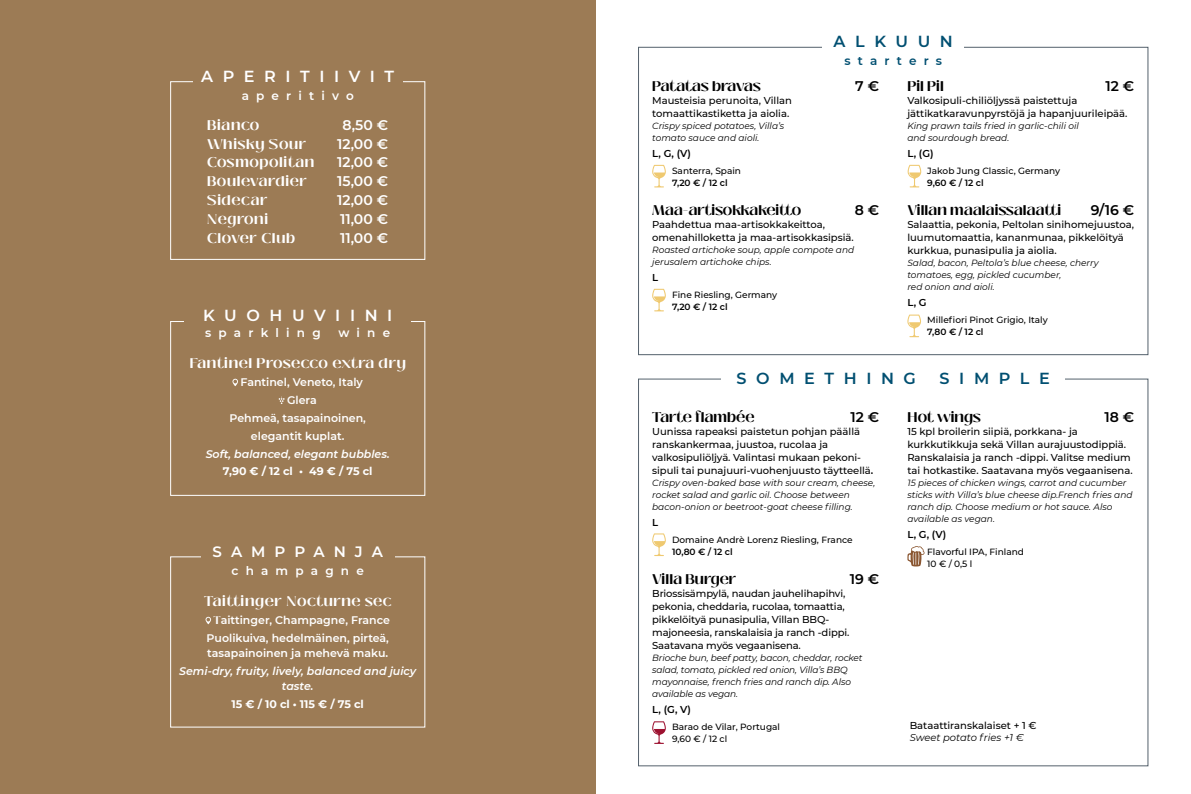
<style>
.page{position:relative;width:1191px;height:794px;background:#fff}
.page>*{position:absolute;margin:0;border:0;box-sizing:border-box;transform-origin:0 0}
.t1{font:600 16px "Montserrat";letter-spacing:.6em;color:#fff}
.t2{font:600 16px "Montserrat";letter-spacing:.6em;color:#004f71}
.t3{font:600 15px "Montserrat";letter-spacing:.6em;color:#fff}
.t4{font:700 14px "Black Mango";letter-spacing:.04em;color:#fff}
.t5{font:700 14px "Black Mango";letter-spacing:-.005em;color:#000}
.t6{font:600 14px "Montserrat";color:#fff}
.t7{font:600 14px "Montserrat";color:#000}
.t8{font:600 12px "Montserrat";letter-spacing:.6em;color:#fff}
.t9{font:600 12px "Montserrat";letter-spacing:.6em;color:#004f71}
.t10{font:600 11px/17.8px "Montserrat";color:#fff;text-align:right}
.t11{font:italic 600 11px/15px "Montserrat";color:#fff;text-align:center}
.t12{font:700 11px "Montserrat";letter-spacing:-.005em;color:#fff}
.t13{font:500 10px/13px "Montserrat";color:#000}
.t14{font:600 10px "Montserrat";color:#000}
.t15{font:italic 10px "Montserrat";color:#000}
.t16{font:italic 9px/12px "Montserrat";color:#000}
.t17{font:500 9px/12px "Montserrat";color:#000}
.t18{font:600 9px "Montserrat";color:#000}
.s1{font-family:"Black Mango";font-weight:700}
.s2{font-weight:600}
</style>
<div class="page">
<hr style="left:595px;top:0;width:1px;height:794px;background:#000">
<div style="left:0;top:0;width:595px;height:794px;background:#9c7b55"></div>
<div style="left:170px;top:321px;width:255px;height:175px;border:1px solid #fff"></div>
<div style="left:184px;top:292px;width:227px;height:48px;background:#9c7b55"></div>
<div style="left:170px;top:81px;width:255px;height:179px;border:1px solid #fff"></div>
<div style="left:193px;top:72px;width:210px;height:49px;background:#9c7b55"></div>
<svg style="left:205px;top:617px;width:6px;height:7px"></svg>
<svg style="left:232px;top:379px;width:6px;height:7px"></svg>
<svg style="left:279px;top:396px;width:5px;height:8px"></svg>
<svg style="left:652px;top:165px;width:14px;height:22px"></svg>
<svg style="left:652px;top:289px;width:14px;height:22px"></svg>
<svg style="left:907px;top:165px;width:14px;height:22px"></svg>
<svg style="left:907px;top:314px;width:14px;height:23px"></svg>
<svg style="left:652px;top:533px;width:14px;height:23px"></svg>
<svg style="left:652px;top:721px;width:14px;height:23px"></svg>
<svg style="left:907px;top:546px;width:17px;height:20px"></svg>
<h1 class="t1" style="left:201px;top:65px;width:194px">APERITIIVIT</h1>
<p class="t8" style="left:242px;top:87px;width:114px">aperitivo</p>
<h3 class="t4" style="left:207px;top:115px;width:54px">Bianco</h3>
<h3 class="t6" style="left:342px;top:115px;width:47px">8,50 €</h3>
<h3 class="t4" style="left:207px;top:134px;width:101px">Whisky Sour</h3>
<h3 class="t6" style="left:337px;top:134px;width:52px">12,00 €</h3>
<h3 class="t4" style="left:207px;top:153px;width:109px">Cosmopolitan</h3>
<h3 class="t6" style="left:337px;top:152px;width:52px">12,00 €</h3>
<h3 class="t4" style="left:207px;top:172px;width:102px">Boulevardier</h3>
<h3 class="t6" style="left:337px;top:171px;width:52px">15,00 €</h3>
<h3 class="t4" style="left:207px;top:190px;width:62px">Sidecar</h3>
<h3 class="t6" style="left:337px;top:190px;width:52px">12,00 €</h3>
<h3 class="t4" style="left:207px;top:209px;width:63px">Negroni</h3>
<h3 class="t6" style="left:340px;top:209px;width:50px">11,00 €</h3>
<h3 class="t4" style="left:207px;top:228px;width:90px">Clover Club</h3>
<h3 class="t6" style="left:340px;top:228px;width:50px">11,00 €</h3>
<h1 class="t1" style="left:203px;top:304px;width:191px">KUOHUVIINI</h1>
<p class="t8" style="left:205px;top:324px;width:117px">sparkling</p>
<p class="t8" style="left:338px;top:324px;width:53px">wine</p>
<h3 class="t4" style="left:190px;top:354px;width:218px">Fantinel Prosecco extra dry</h3>
<p class="t10" style="left:240px;top:373px;width:124px">Fantinel, Veneto, Italy</p>
<p class="t10" style="left:287px;top:391px;width:31px">Glera</p>
<p class="t10" style="left:229px;top:408px;width:138px">Pehmeä, tasapainoinen,</p>
<p class="t10" style="left:251px;top:426px;width:95px">elegantit kuplat.</p>
<p class="t11" style="left:206px;top:446px;width:186px">Soft, balanced, elegant bubbles.</p>
<p class="t12" style="left:223px;top:463px;width:151px">7,90 € / 12 cl • 49 € / 75 cl</p>
<h2 class="t3" style="left:213px;top:541px;width:172px">SAMPPANJA</h2>
<p class="t8" style="left:232px;top:562px;width:134px">champagne</p>
<h3 class="t4" style="left:204px;top:592px;width:189px">Taittinger Nocturne sec</h3>
<p class="t10" style="left:207px;top:611px;width:185px"><span class="s1">T</span>aittinger, Champagne, France<br>Puolikuiva, hedelmäinen, pirteä,</p>
<p class="t10" style="left:207px;top:644px;width:182px">tasapainoinen ja mehevä maku.</p>
<p class="t11" style="left:179px;top:663px;width:239px">Semi-dry, fruity, lively, balanced and juicy taste.</p>
<p class="t12" style="left:232px;top:696px;width:134px">15 € / 10 cl • 115 € / 75 cl</p>
<h1 class="t2" style="left:833px;top:30px;width:121px">ALKUUN</h1>
<p class="t9" style="left:844px;top:53px;width:99px">starters</p>
<h3 class="t5" style="left:652px;top:76px;width:110px">Patatas bravas</h3>
<h3 class="t7" style="left:855px;top:76px;width:25px">7 €</h3>
<p class="t13" style="left:652px;top:93px;width:141px">Mausteisia perunoita, Villan tomaattikastiketta ja aiolia.</p>
<p class="t16" style="left:652px;top:119px;width:134px">Crispy spiced potatoes, Villa’s tomato sauce and aioli.</p>
<p class="t14" style="left:652px;top:146px;width:40px">L, G, (V)</p>
<p class="t17" style="left:672px;top:164px;width:70px">Santerra, Spain</p>
<p class="t18" style="left:672px;top:176px;width:57px">7,20 € / 12 cl</p>
<h3 class="t5" style="left:652px;top:200px;width:151px">Maa-artisokkakeitto</h3>
<h3 class="t7" style="left:854px;top:200px;width:26px">8 €</h3>
<p class="t13" style="left:652px;top:217px;width:203px">Paahdettua maa-artisokkakeittoa, omenahilloketta ja maa-artisokkasipsiä.</p>
<p class="t16" style="left:652px;top:243px;width:203px">Roasted artichoke soup, apple compote and jerusalem artichoke chips.</p>
<p class="t14" style="left:652px;top:270px;width:7px">L</p>
<p class="t17" style="left:672px;top:288px;width:107px">Fine Riesling, Germany</p>
<p class="t18" style="left:672px;top:300px;width:57px">7,20 € / 12 cl</p>
<h3 class="t5" style="left:907px;top:76px;width:38px">Pil Pil</h3>
<h3 class="t7" style="left:1105px;top:76px;width:30px">12 €</h3>
<p class="t13" style="left:907px;top:93px;width:221px">Valkosipuli-chiliöljyssä paistettuja jättikatkaravunpyrstöjä ja hapanjuurileipää.</p>
<p class="t16" style="left:907px;top:119px;width:173px">King prawn tails fried in garlic-chili oil and sourdough bread.</p>
<p class="t14" style="left:907px;top:146px;width:28px">L, (G)</p>
<p class="t17" style="left:927px;top:164px;width:134px">Jakob Jung Classic, Germany</p>
<p class="t18" style="left:927px;top:176px;width:58px">9,60 € / 12 cl</p>
<h3 class="t5" style="left:907px;top:200px;width:155px">Villan maalaissalaatti</h3>
<h3 class="t7" style="left:1090px;top:200px;width:45px">9/16 €</h3>
<p class="t13" style="left:907px;top:217px;width:228px">Salaattia, pekonia, Peltolan sinihomejuustoa, luumutomaattia, kananmunaa, pikkelöityä kurkkua, punasipulia ja aiolia.</p>
<p class="t16" style="left:907px;top:256px;width:193px">Salad, bacon, Peltola’s blue cheese, cherry tomatoes, egg, pickled cucumber,<br>red onion and aioli.</p>
<p class="t14" style="left:907px;top:295px;width:21px">L, G</p>
<p class="t17" style="left:927px;top:313px;width:122px">Millefiori Pinot Grigio, Italy</p>
<p class="t18" style="left:927px;top:325px;width:58px">7,80 € / 12 cl</p>
<h1 class="t2" style="left:736px;top:367px;width:181px">SOMETHING</h1>
<h1 class="t2" style="left:939px;top:367px;width:112px">SIMPLE</h1>
<h3 class="t5" style="left:652px;top:407px;width:104px">Tarte flambée</h3>
<h3 class="t7" style="left:850px;top:407px;width:30px">12 €</h3>
<p class="t13" style="left:652px;top:424px;width:223px">Uunissa rapeaksi paistetun pohjan päällä ranskankermaa, juustoa, rucolaa ja valkosipuliöljyä. Valintasi mukaan pekoni&shy;sipuli tai punajuuri-vuohenjuusto täytteellä<span class="s2">.</span></p>
<p class="t16" style="left:652px;top:476px;width:225px">Crispy oven-baked base with sour cream, cheese, rocket salad and garlic oil. Choose between bacon-onion or beetroot-goat cheese filling.</p>
<p class="t14" style="left:652px;top:515px;width:7px">L</p>
<p class="t17" style="left:672px;top:533px;width:182px">Domaine Andrè Lorenz Riesling, France</p>
<p class="t18" style="left:672px;top:545px;width:62px">10,80 € / 12 cl</p>
<h3 class="t5" style="left:652px;top:569px;width:86px">Villa Burger</h3>
<h3 class="t7" style="left:849px;top:569px;width:31px">19 €</h3>
<p class="t13" style="left:652px;top:586px;width:199px">Briossisämpylä, naudan jauhelihapihvi, pekonia, cheddaria, rucolaa, tomaattia, pikkelöityä punasipulia, Villan BBQ&shy;majoneesia, ranskalaisia ja ranch -dippi.<br>Saatavana myös vegaanisena.</p>
<p class="t16" style="left:652px;top:651px;width:212px">Brioche bun, beef patty, bacon, cheddar, rocket salad, tomato, pickled red onion, Villa’s BBQ mayonnaise, french fries and ranch dip. Also available as vegan.</p>
<p class="t14" style="left:652px;top:702px;width:40px">L, (G, V)</p>
<p class="t17" style="left:672px;top:720px;width:110px">Barao de Vilar, Portugal<br>9,60 € / 12 cl</p>
<h3 class="t5" style="left:907px;top:407px;width:75px">Hot wings</h3>
<h3 class="t7" style="left:1104px;top:407px;width:31px">18 €</h3>
<p class="t13" style="left:907px;top:424px;width:227px">15 kpl broilerin siipiä, porkkana- ja kurkkutikkuja sekä Villan aurajuustodippiä.<br>Ranskalaisia ja ranch -dippi. Valitse medium tai hotkastike. Saatavana myös vegaanisena.</p>
<p class="t16" style="left:907px;top:476px;width:227px">15 pieces of chicken wings, carrot and cucumber sticks with Villa’s blue cheese dip.French fries and ranch dip. Choose medium or hot sauce. Also available as vegan.</p>
<p class="t14" style="left:907px;top:527px;width:40px">L, G, (V)</p>
<p class="t17" style="left:927px;top:545px;width:98px">Flavorful IPA, Finland<br>10 € / 0,5 l</p>
<p class="t13" style="left:909px;top:719px;width:128px">Bataattiranskalaiset + 1 €</p>
<p class="t15" style="left:909px;top:731px;width:116px">Sweet potato fries +1 €</p>
</div>
